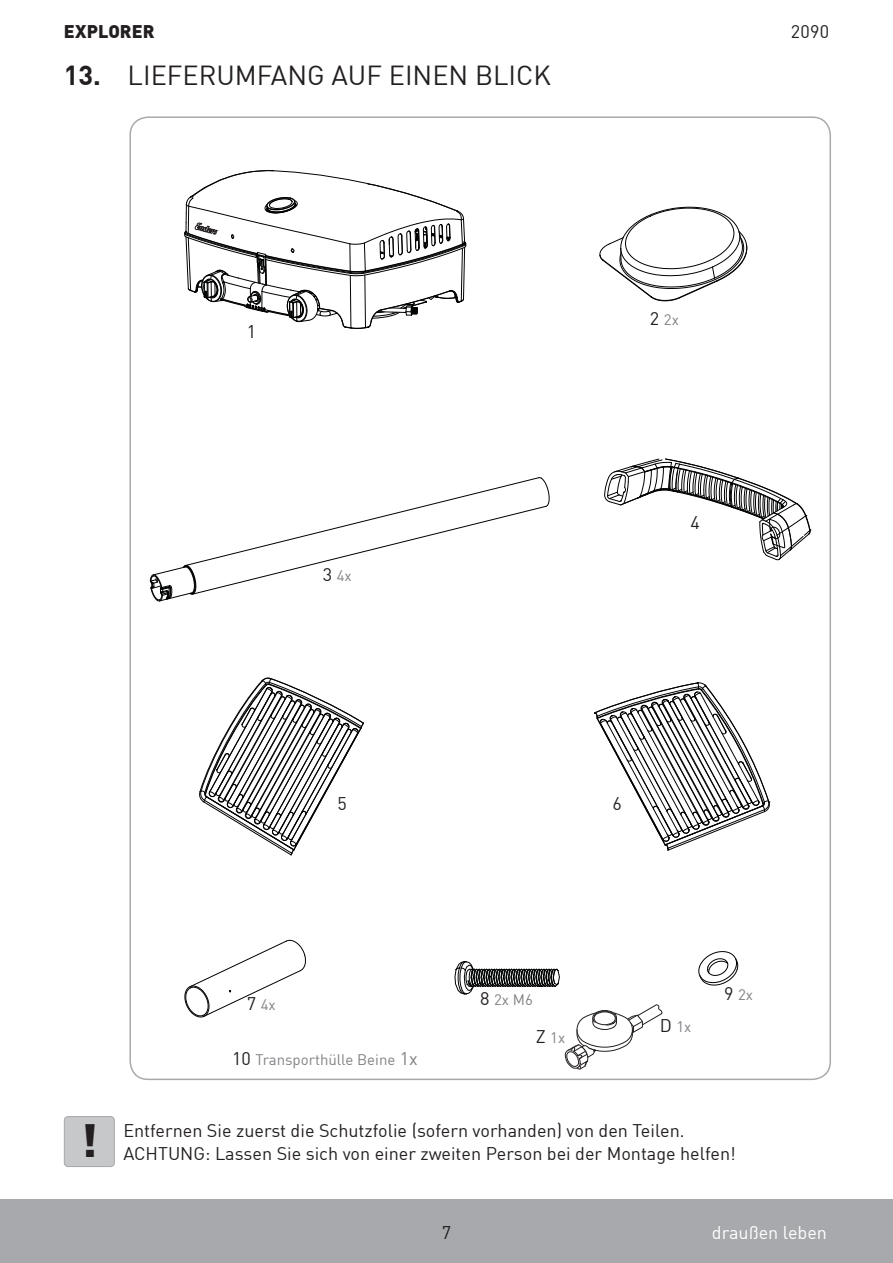
<style>
.page{position:relative;width:893px;height:1263px;background:#fff}
.page>*{position:absolute;margin:0;border:0;box-sizing:border-box;transform-origin:0 0}
.t1{font:900 45.75px "DIN Offc";color:#231f20}
.t2{font:27px "DIN Offc";color:#231f20}
.t3{font:18px "DIN Offc";color:#231f20}
.t4{font:18px "DIN Offc";color:#fff}
.t5{font:900 18px "DIN Offc";color:#231f20}
.t6{font:15px "DIN Offc";color:#808285}
.s1{font-weight:700}
.s2{font-size:18px;color:#231f20}
.s3{font-size:18px}
</style>
<div class="page">
<div style="left:0;top:1199px;width:893px;height:64px;background:#a7a9ac"></div>
<svg style="left:599px;top:206px;width:149px;height:96px"></svg>
<svg style="left:149px;top:477px;width:401px;height:125px"></svg>
<svg style="left:184px;top:939px;width:122px;height:79px"></svg>
<svg style="left:698px;top:951px;width:41px;height:35px"></svg>
<svg style="left:454px;top:961px;width:106px;height:34px"></svg>
<svg style="left:604px;top:458px;width:207px;height:103px"></svg>
<svg style="left:199px;top:677px;width:165px;height:179px"></svg>
<svg style="left:594px;top:682px;width:176px;height:169px"></svg>
<svg style="left:64px;top:1116px;width:51px;height:51px;background:#c4c6c8"></svg>
<svg style="left:565px;top:1004px;width:98px;height:66px"></svg>
<svg style="left:184px;top:170px;width:283px;height:159px"></svg>
<p class="t5" style="left:64px;top:19px;width:92px">EXPLORER</p>
<p class="t3" style="left:791px;top:19px;width:40px">2090</p>
<h2 class="t2" style="left:64px;top:57px;width:489px"><span class="s1">13.</span> LIEFERUMFANG AUF EINEN BLICK</h2>
<p class="t3" style="left:247px;top:319px;width:11px">1</p>
<p class="t6" style="left:323px;top:565px;width:30px"><span class="s2">3</span> 4x</p>
<p class="t6" style="left:650px;top:309px;width:30px"><span class="s2">2</span> 2x</p>
<p class="t3" style="left:691px;top:510px;width:11px">4</p>
<p class="t3" style="left:338px;top:792px;width:11px">5</p>
<p class="t3" style="left:613px;top:792px;width:11px">6</p>
<p class="t6" style="left:247px;top:994px;width:30px"><span class="s2">7</span> 4x</p>
<p class="t6" style="left:480px;top:989px;width:54px"><span class="s2">8</span> 2x M6</p>
<p class="t6" style="left:724px;top:985px;width:30px"><span class="s2">9</span> 2x</p>
<h1 class="t1" style="left:81px;top:1110px;width:18px">!</h1>
<p class="t6" style="left:232px;top:1050px;width:187px"><span class="s2">10</span> Transporthülle Beine <span class="s3">1x</span></p>
<p class="t6" style="left:536px;top:1027px;width:31px"><span class="s2">Z</span> 1x</p>
<p class="t6" style="left:660px;top:1016px;width:33px"><span class="s2">D</span> 1x</p>
<p class="t3" style="left:123px;top:1118px;width:563px">Entfernen Sie zuerst die Schutzfolie (sofern vorhanden) von den Teilen.</p>
<p class="t3" style="left:123px;top:1141px;width:614px">ACHTUNG: Lassen Sie sich von einer zweiten Person bei der Montage helfen!</p>
<p class="t3" style="left:442px;top:1220px;width:11px">7</p>
<p class="t4" style="left:712px;top:1220px;width:117px">draußen leben</p>
</div>
